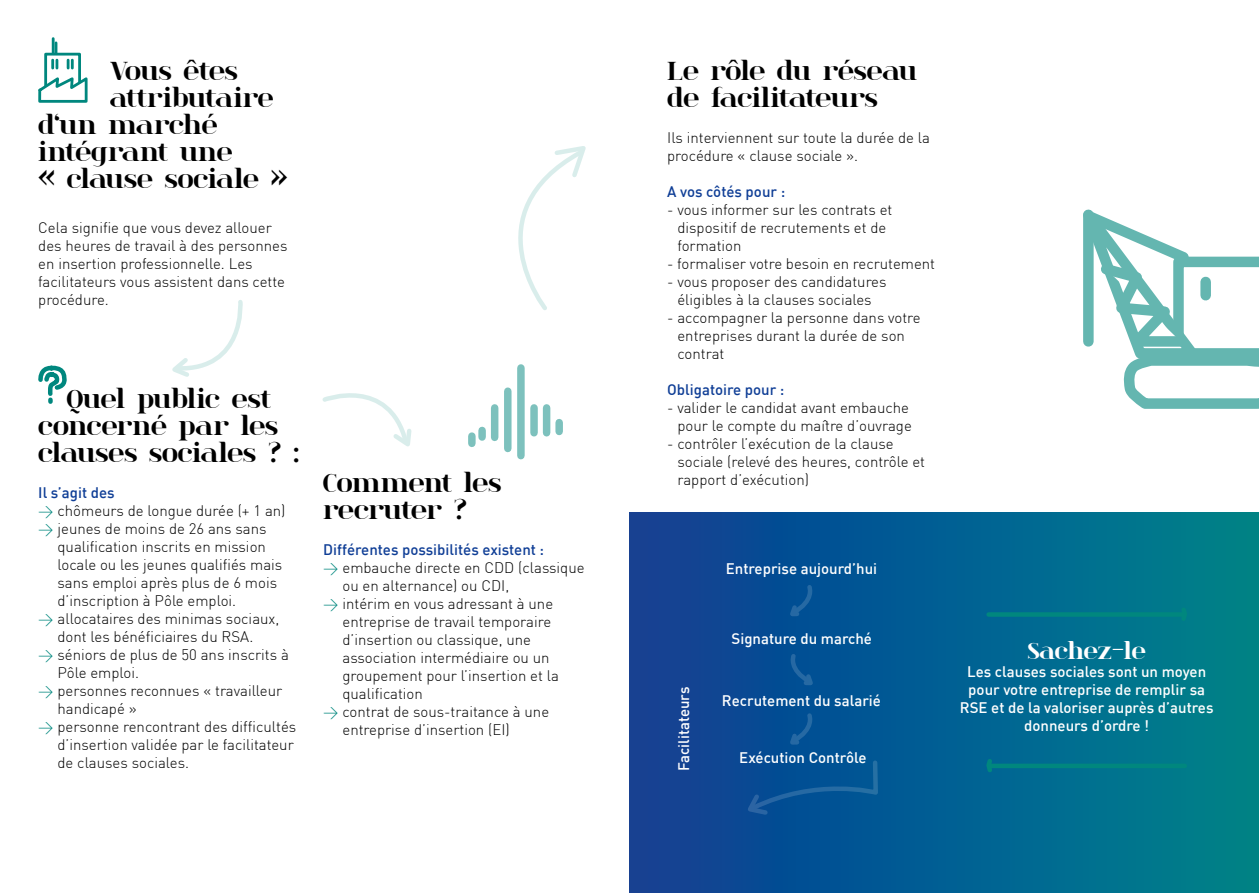
<style>
.page{position:relative;width:1259px;height:893px;background:#fff}
.page>*{position:absolute;margin:0;border:0;box-sizing:border-box;transform-origin:0 0}
.t1{font:700 27px/27px "spinwerad";letter-spacing:-.02em;color:#000}
.t2{font:700 27px/27px "spinwerad";color:#000}
.t3{font:700 24px "spinwerad";letter-spacing:-.02em;color:#fff}
.t4{font:300 15px/18px "DIN";color:#000}
.t5{font:500 15px/18px "DIN";color:#fff;text-align:center}
.t6{font:500 15px "DIN";color:#0f3e96}
.s1{font-weight:500;color:#0f3e96}
.s2{color:#00877e}
</style>
<div class="page">
<div style="left:44px;top:53px;width:37px;height:44px;border:3px solid #00877e"></div>
<svg style="left:38px;top:60px;width:50px;height:43px"></svg>
<hr style="left:52px;top:39px;width:3px;height:15px;background:#00877e">
<svg style="left:55px;top:43px;width:2px;height:11px"></svg>
<svg style="left:172px;top:300px;width:71px;height:77px"></svg>
<svg style="left:322px;top:393px;width:90px;height:54px"></svg>
<svg style="left:518px;top:146px;width:68px;height:164px"></svg>
<div style="left:491px;top:408px;width:7px;height:29px;background:#7dc1bd"></div>
<div style="left:504px;top:391px;width:7px;height:57px;background:#7dc1bd"></div>
<div style="left:517px;top:368px;width:8px;height:88px;background:#7dc1bd"></div>
<div style="left:530px;top:408px;width:8px;height:25px;background:#7dc1bd"></div>
<div style="left:543px;top:408px;width:7px;height:25px;background:#7dc1bd"></div>
<div style="left:555px;top:423px;width:8px;height:8px;background:#7dc1bd"></div>
<div style="left:478px;top:430px;width:8px;height:7px;background:#7dc1bd"></div>
<div style="left:468px;top:436px;width:7px;height:7px;background:#7dc1bd"></div>
<svg style="left:38px;top:365px;width:29px;height:39px"></svg>
<div style="left:629px;top:512px;width:630px;height:381px;background:linear-gradient(to right,#0d3c96,#00838b)"></div>
<svg style="left:745px;top:758px;width:135px;height:96px;background:#035194"></svg>
<svg style="left:788px;top:583px;width:26px;height:35px"></svg>
<svg style="left:788px;top:712px;width:26px;height:34px"></svg>
<svg style="left:788px;top:652px;width:27px;height:35px"></svg>
<svg style="left:1083px;top:209px;width:176px;height:200px"></svg>
<div style="left:1083px;top:215px;width:10px;height:126px;background:#64b6b0"></div>
<div style="left:988px;top:612px;width:194px;height:5px;background:#00877e"></div>
<svg style="left:1178px;top:604px;width:11px;height:20px"></svg>
<hr style="left:991px;top:764px;width:193px;height:4px;background:#00877e">
<svg style="left:984px;top:756px;width:11px;height:19px"></svg>
<h1 class="t1" style="left:110px;top:57px;width:129px">Vous êtes</h1>
<h1 class="t2" style="left:110px;top:84px;width:165px">attributaire</h1>
<h1 class="t1" style="left:38px;top:111px;width:181px">d‘un marché</h1>
<h1 class="t1" style="left:38px;top:138px;width:196px">intégrant une</h1>
<h1 class="t1" style="left:38px;top:165px;width:251px">« clause sociale »</h1>
<p class="t4" style="left:38px;top:219px;width:251px">Cela signifie que vous devez allouer des heures de travail à des personnes en insertion professionnelle. Les facilitateurs vous assistent dans cette procédure.</p>
<h1 class="t2" style="left:38px;top:384px;width:263px;text-indent:28px">Quel public est concerné par les clauses sociales ? :</h1>
<p class="t4" style="left:38px;top:483px;width:249px"><span class="s1">Il s’agit des<br></span><span class="s2">&gt;</span> chômeurs de longue durée (+ 1 an) <span class="s2">&gt;</span> jeunes de moins de 26 ans sans</p>
<p class="t4" style="left:57px;top:537px;width:210px">qualification inscrits en mission</p>
<p class="t4" style="left:57px;top:555px;width:226px">locale ou les jeunes qualifiés mais</p>
<p class="t4" style="left:57px;top:573px;width:221px">sans emploi après plus de 6 mois</p>
<p class="t4" style="left:57px;top:591px;width:180px">d’inscription à Pôle emploi.</p>
<p class="t4" style="left:38px;top:609px;width:243px"><span class="s2">&gt;</span> allocataires des minimas sociaux,</p>
<p class="t4" style="left:57px;top:627px;width:197px">dont les bénéficiaires du RSA.</p>
<p class="t4" style="left:38px;top:645px;width:252px"><span class="s2">&gt;</span> séniors de plus de 50 ans inscrits à</p>
<p class="t4" style="left:57px;top:663px;width:83px">Pôle emploi.</p>
<p class="t4" style="left:38px;top:681px;width:245px"><span class="s2">&gt;</span> personnes reconnues « travailleur</p>
<p class="t4" style="left:57px;top:699px;width:81px">handicapé »</p>
<p class="t4" style="left:38px;top:717px;width:259px"><span class="s2">&gt;</span> personne rencontrant des difficultés</p>
<p class="t4" style="left:57px;top:735px;width:238px">d’insertion validée par le facilitateur</p>
<p class="t4" style="left:57px;top:753px;width:133px">de clauses sociales.</p>
<h1 class="t1" style="left:323px;top:468px;width:180px">Comment les recruter ?</h1>
<p class="t6" style="left:323px;top:540px;width:222px">Différentes possibilités existent :</p>
<p class="t4" style="left:323px;top:558px;width:263px"><span class="s2">&gt;</span> embauche directe en CDD (classique</p>
<p class="t4" style="left:342px;top:576px;width:168px">ou en alternance) ou CDI,</p>
<p class="t4" style="left:323px;top:594px;width:231px"><span class="s2">&gt;</span> intérim en vous adressant à une</p>
<p class="t4" style="left:342px;top:612px;width:210px">entreprise de travail temporaire</p>
<p class="t4" style="left:342px;top:630px;width:190px">d’insertion ou classique, une</p>
<p class="t4" style="left:342px;top:648px;width:209px">association intermédiaire ou un</p>
<p class="t4" style="left:342px;top:666px;width:218px">groupement pour l’insertion et la</p>
<p class="t4" style="left:342px;top:684px;width:82px">qualification</p>
<p class="t4" style="left:323px;top:702px;width:227px"><span class="s2">&gt;</span> contrat de sous-traitance à une</p>
<p class="t4" style="left:342px;top:720px;width:169px">entreprise d’insertion (EI)</p>
<h1 class="t1" style="left:667px;top:57px;width:252px">Le rôle du réseau de facilitateurs</h1>
<p class="t4" style="left:667px;top:129px;width:264px">Ils interviennent sur toute la durée de la procédure « clause sociale ».</p>
<p class="t6" style="left:667px;top:182px;width:120px">A vos côtés pour :</p>
<p class="t4" style="left:677px;top:201px;width:216px;text-indent:-10px">- vous informer sur les contrats et dispositif de recrutements et de formation</p>
<p class="t4" style="left:667px;top:255px;width:269px">- formaliser votre besoin en recrutement</p>
<p class="t4" style="left:667px;top:273px;width:221px;text-align:center">- vous proposer des candidatures éligibles à la clauses sociales</p>
<p class="t4" style="left:677px;top:309px;width:245px;text-indent:-10px">- accompagner la personne dans votre entreprises durant la durée de son contrat</p>
<p class="t6" style="left:667px;top:380px;width:119px">Obligatoire pour :</p>
<p class="t4" style="left:667px;top:399px;width:246px;text-align:right">- valider le candidat avant embauche pour le compte du maître d’ouvrage</p>
<p class="t4" style="left:677px;top:435px;width:249px;text-indent:-10px">- contrôler l’exécution de la clause sociale (relevé des heures, contrôle et rapport d’exécution)</p>
<p class="t5" style="left:674px;top:771px;width:86px;rotate:-90deg">Facilitateurs</p>
<p class="t5" style="left:726px;top:559px;width:153px">Entreprise aujourd’hui</p>
<p class="t5" style="left:731px;top:629px;width:142px">Signature du marché</p>
<p class="t5" style="left:722px;top:691px;width:161px">Recrutement du salarié</p>
<p class="t5" style="left:739px;top:748px;width:129px">Exécution Contrôle</p>
<h2 class="t3" style="left:1027px;top:634px;width:120px">Sachez-le</h2>
<p class="t5" style="left:960px;top:662px;width:255px">Les clauses sociales sont un moyen pour votre entreprise de remplir sa<br>RSE et de la valoriser auprès d’autres donneurs d’ordre !</p>
</div>
